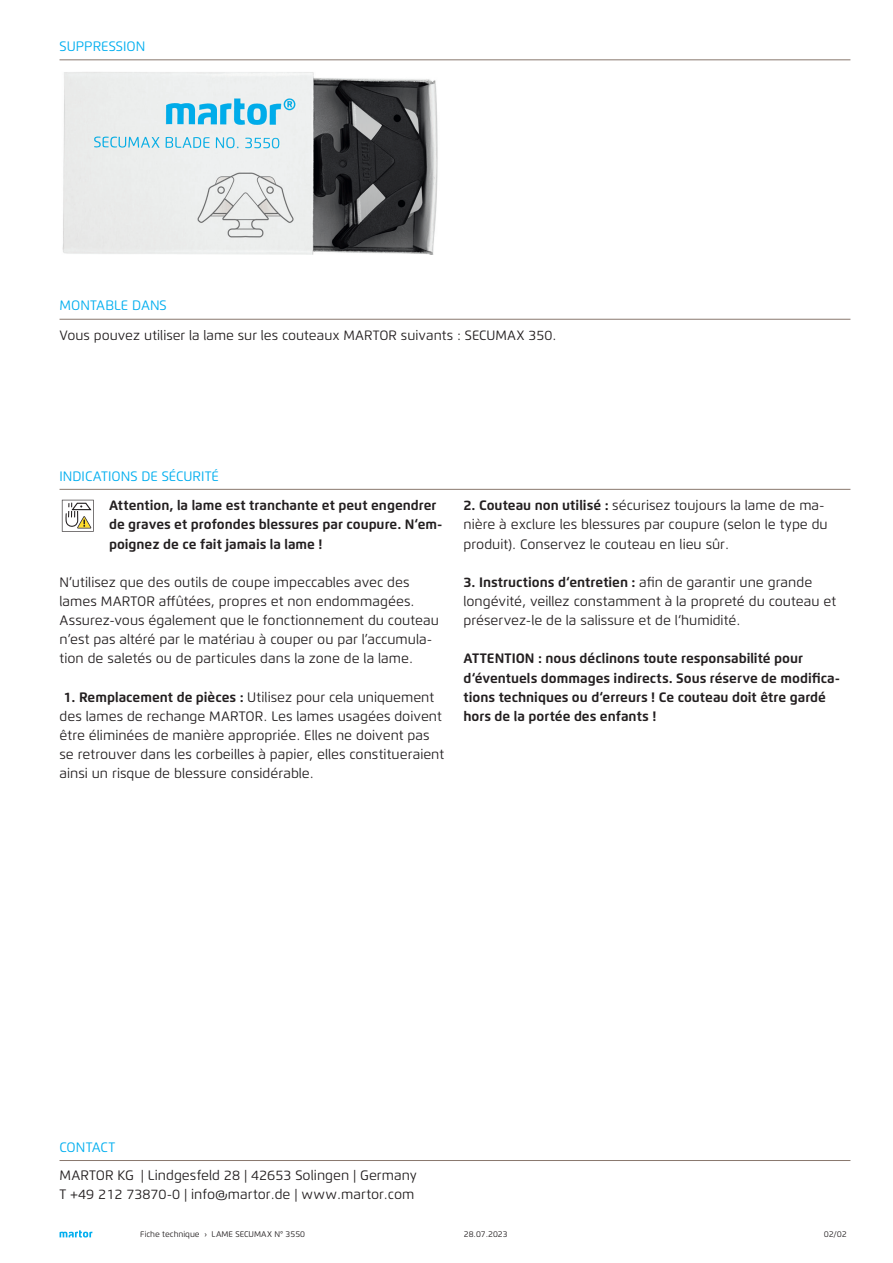
<style>
.page{position:relative;width:893px;height:1263px;background:#fff}
.page>*{position:absolute;margin:0;border:0;box-sizing:border-box;transform-origin:0 0}
.t1{font:13.65px/19.2px "Flexo";color:#231f20}
.t2{font:700 13.65px/19.2px "Flexo";color:#231f20}
.t3{font:13.65px "Flexo";color:#00aeef}
.t4{font:13.5px "Flexo";color:#231f20}
.t5{font:8.25px "Flexo";color:#231f20}
.s1{font-weight:700}
</style>
<div class="page">
<svg style="left:60px;top:1230px;width:32px;height:7px"></svg>
<hr style="left:60px;top:489px;width:790px;height:1px;background:#89786e">
<hr style="left:60px;top:60px;width:790px;height:1px;background:#89786e">
<hr style="left:60px;top:319px;width:790px;height:1px;background:#89786e">
<hr style="left:60px;top:1160px;width:790px;height:1px;background:#89786e">
<img style="left:62px;top:72px;width:376px;height:182px">
<svg style="left:62px;top:500px;width:32px;height:32px"></svg>
<p class="t3" style="left:60px;top:38px;width:87px">SUPPRESSION</p>
<p class="t3" style="left:60px;top:297px;width:109px">MONTABLE DANS</p>
<p class="t4" style="left:60px;top:327px;width:498px">Vous pouvez utiliser la lame sur les couteaux MARTOR suivants : SECUMAX 350.</p>
<p class="t3" style="left:60px;top:467px;width:161px">INDICATIONS DE SÉCURITÉ</p>
<p class="t2" style="left:109px;top:496px;width:335px">Attention, la lame est tranchante et peut engendrer de graves et profondes blessures par coupure. N‘em&shy;poignez de ce fait jamais la lame !</p>
<p class="t1" style="left:60px;top:572px;width:381px">N’utilisez que des outils de coupe impeccables avec des lames MARTOR affûtées, propres et non endommagées.<br>Assurez-vous également que le fonctionnement du couteau n’est pas altéré par le matériau à couper ou par l’accumula&shy;tion de saletés ou de particules dans la zone de la lame.</p>
<p class="t1" style="left:60px;top:687px;width:386px"><span class="s1">1. Remplacement de pièces :</span> Utilisez pour cela uniquement des lames de rechange MARTOR. Les lames usagées doivent être éliminées de manière appropriée. Elles ne doivent pas se retrouver dans les corbeilles à papier, elles constitueraient ainsi un risque de blessure considérable.</p>
<p class="t1" style="left:463px;top:496px;width:366px"><span class="s1">2. Couteau non utilisé :</span> sécurisez toujours la lame de ma&shy;nière à exclure les blessures par coupure (selon le type du produit). Conservez le couteau en lieu sûr.</p>
<p class="t1" style="left:463px;top:572px;width:374px"><span class="s1">3. Instructions d‘entretien :</span> afin de garantir une grande longévité, veillez constamment à la propreté du couteau et préservez-le de la salissure et de l‘humidité.</p>
<p class="t2" style="left:463px;top:649px;width:378px">ATTENTION : nous déclinons toute responsabilité pour d‘éventuels dommages indirects. Sous réserve de modifica&shy;tions techniques ou d‘erreurs ! Ce couteau doit être gardé hors de la portée des enfants !</p>
<p class="t3" style="left:60px;top:1139px;width:57px">CONTACT</p>
<p class="t1" style="left:60px;top:1166px;width:359px">MARTOR KG | Lindgesfeld 28 | 42653 Solingen | Germany<br>T +49 212 73870-0 | info@martor.de | www.martor.com</p>
<p class="t5" style="left:140px;top:1229px;width:166px">Fiche technique › LAME SECUMAX N° 3550</p>
<p class="t5" style="left:464px;top:1229px;width:45px">28.07.2023</p>
<p class="t5" style="left:824px;top:1230px;width:24px">02/02</p>
</div>
